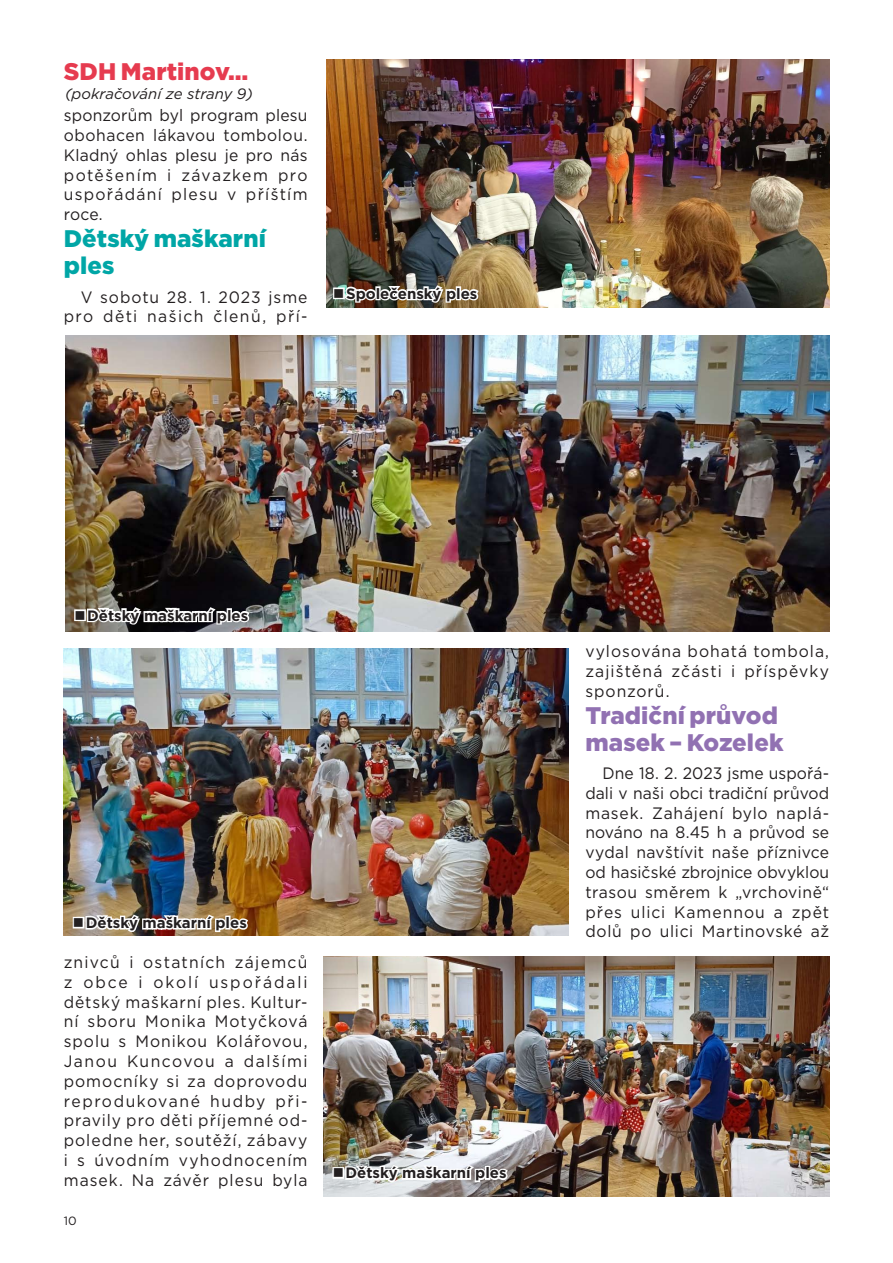
<style>
.page{position:relative;width:893px;height:1263px;background:#fff}
.page>*{position:absolute;margin:0;border:0;box-sizing:border-box;transform-origin:0 0}
.t1{font:900 24px/27px "Gotham";letter-spacing:.005em;color:#9171b2}
.t2{font:900 24px/27px "Gotham";letter-spacing:.005em;color:#00a6a6}
.t3{font:900 24px "Gotham";letter-spacing:.005em;color:#e63b4f}
.t4{font:16.5px/19.8px "Gotham";letter-spacing:.065em;color:#231f20;text-align:justify;scale:.95 1}
.t5{font:16.5px/19.8px "Gotham";letter-spacing:.085em;color:#231f20;text-align:right;scale:.95 1}
.t6{font:700 15px "Gotham";color:#231f20}
.t7{font:italic 15px "Gotham";letter-spacing:-.005em;color:#231f20}
.t8{font:12px "Gotham";color:#231f20}
</style>
<div class="page">
<img style="left:64px;top:648px;width:505px;height:287px">
<img style="left:323px;top:957px;width:506px;height:240px">
<div style="left:332px;top:1167px;width:12px;height:12px;border:3px solid #fff"></div>
<img style="left:65px;top:336px;width:764px;height:295px">
<div style="left:74px;top:609px;width:12px;height:12px;border:3px solid #fff"></div>
<img style="left:326px;top:60px;width:503px;height:247px">
<div style="left:333px;top:287px;width:12px;height:12px;border:3px solid #fff"></div>
<img style="left:74px;top:912px;width:176px;height:24px">
<svg style="left:334px;top:1163px;width:176px;height:24px"></svg>
<svg style="left:76px;top:605px;width:175px;height:24px"></svg>
<img style="left:335px;top:283px;width:146px;height:21px">
<h1 class="t3" style="left:64px;top:55px;width:186px">SDH Martinov…</h1>
<p class="t7" style="left:65px;top:84px;width:189px">(pokračování ze strany 9)</p>
<p class="t4" style="left:64px;top:105px;width:258px">sponzorům byl program plesu obohacen lákavou tombolou.<br>Kladný ohlas plesu je pro nás potěšením i závazkem pro uspořádání plesu v příštím roce.</p>
<h1 class="t2" style="left:64px;top:225px;width:204px">Dětský maškarní ples</h1>
<p class="t5" style="left:64px;top:286px;width:258px">V sobotu 28. 1. 2023 jsme pro děti našich členů, pří-</p>
<p class="t6" style="left:346px;top:283px;width:133px">Společenský ples</p>
<p class="t6" style="left:87px;top:605px;width:163px">Dětský maškarní ples</p>
<p class="t6" style="left:86px;top:913px;width:163px">Dětský maškarní ples</p>
<p class="t4" style="left:64px;top:952px;width:258px">znivců i ostatních zájemců z obce i okolí uspořádali dětský maškarní ples. Kultur&shy;ní sboru Monika Motyčková spolu s Monikou Kolářovou, Janou Kuncovou a dalšími pomocníky si za doprovodu reprodukované hudby při&shy;pravily pro děti příjemné od&shy;poledne her, soutěží, zábavy i s úvodním vyhodnocením masek. Na závěr plesu byla</p>
<p class="t8" style="left:64px;top:1213px;width:14px">10</p>
<p class="t6" style="left:345px;top:1163px;width:163px">Dětský maškarní ples</p>
<p class="t4" style="left:585px;top:641px;width:258px">vylosována bohatá tombola, zajištěná zčásti i příspěvky sponzorů.</p>
<h1 class="t1" style="left:585px;top:701px;width:200px">Tradiční průvod masek – Kozelek</h1>
<p class="t4" style="left:585px;top:763px;width:258px;text-indent:17px">Dne 18. 2. 2023 jsme uspořá&shy;dali v naši obci tradiční průvod masek. Zahájení bylo naplá&shy;nováno na 8.45 h a průvod se vydal navštívit naše příznivce od hasičské zbrojnice obvyklou trasou směrem k „vrchovině“ přes ulici Kamennou a zpět dolů po ulici Martinovské až</p>
</div>
